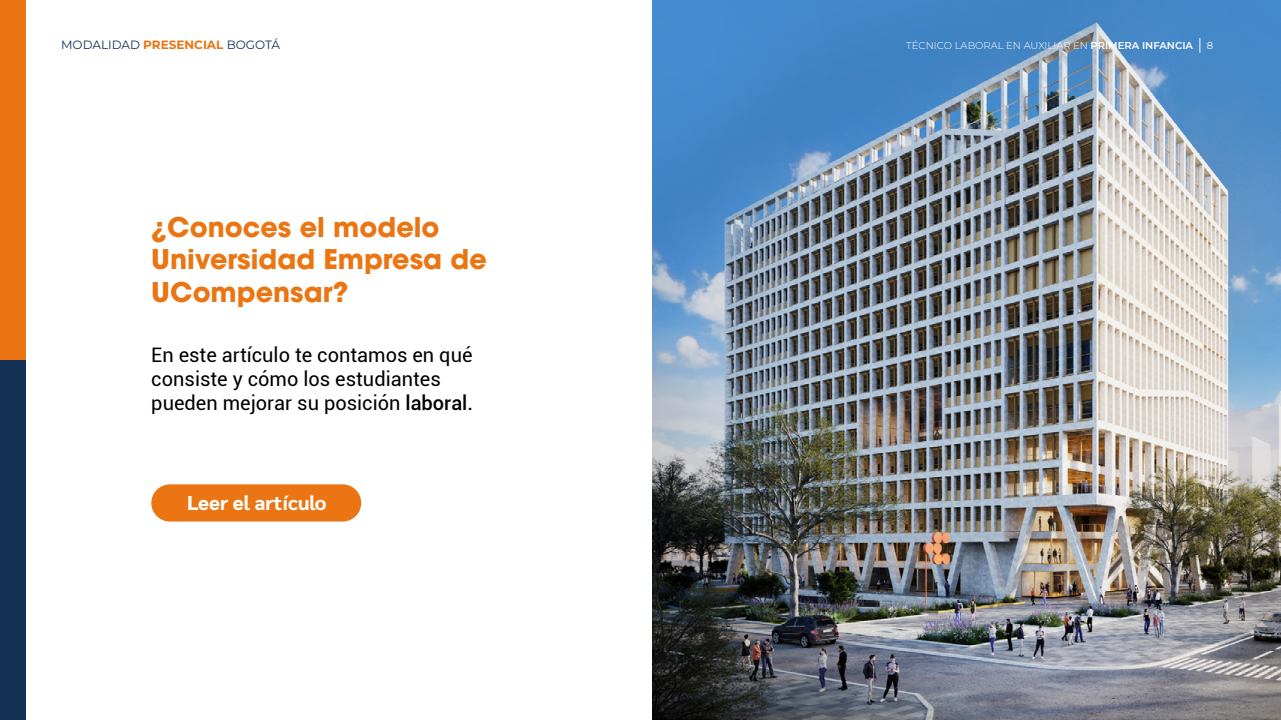
<style>
.page{position:relative;width:1281px;height:720px;background:#fff}
.page>*{position:absolute;margin:0;border:0;box-sizing:border-box;transform-origin:0 0}
.t1{font:700 27px/32.4px "ITC Avant Garde Std";color:#ea7512}
.t2{font:20px/24px "Roboto";color:#000}
.t3{font:800 20px "Sarabun";color:#fff}
.t4{font:12px "Montserrat";color:#143155}
.t5{font:300 10px "Montserrat";color:#fff}
.t6{font:10px "Montserrat";color:#fff}
.s1{font-weight:700;color:#ea7512}
.s2{font-weight:600}
.s3{font-weight:500}
</style>
<div class="page">
<img style="left:652px;top:0;width:628px;height:720px">
<svg style="left:1199px;top:38px;width:1px;height:15px"></svg>
<div style="left:0;top:0;width:26px;height:720px;background:#ea7512"></div>
<div style="left:0;top:360px;width:26px;height:360px;background:#143155"></div>
<div style="left:151px;top:484px;width:210px;height:38px;background:#ea7512;border-radius:19px"></div>
<p class="t4" style="left:61px;top:36px;width:220px">MODALIDAD <span class="s1">PRESENCIAL</span> BOGOTÁ</p>
<p class="t5" style="left:906px;top:39px;width:288px">TÉCNICO LABORAL EN AUXILIAR EN <span class="s2">PRIMERA INFANCIA</span></p>
<p class="t6" style="left:1206px;top:39px;width:8px">8</p>
<h1 class="t1" style="left:151px;top:211px;width:337px">¿Conoces el modelo<br>Universidad Empresa de<br>UCompensar?</h1>
<p class="t2" style="left:151px;top:342px;width:323px">En este artículo te contamos en qué consiste y cómo los estudiantes pueden mejorar su posición <span class="s3">laboral.</span></p>
<p class="t3" style="left:187px;top:491px;width:141px">Leer el artículo</p>
</div>
